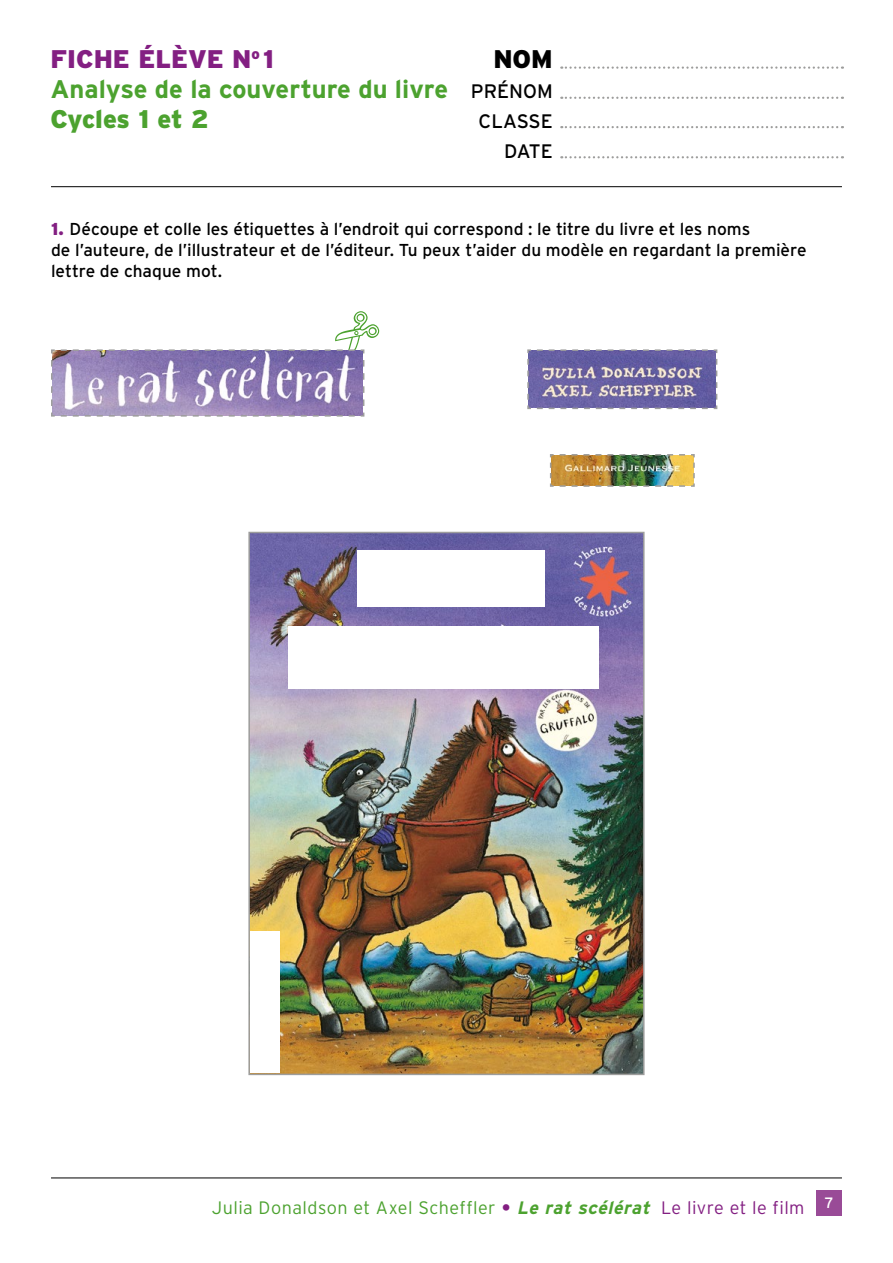
<style>
.page{position:relative;width:893px;height:1263px;background:#fff}
.page>*{position:absolute;margin:0;border:0;box-sizing:border-box;transform-origin:0 0}
.t1{font:700 25.5px/30px "Interstate";color:#4ca22f}
.t2{font:900 25.5px "Interstate";letter-spacing:-.01em;color:#4ca22f}
.t3{font:900 25.5px "Interstate";color:#000}
.t4{font:19.5px/30px "Interstate";color:#000;text-align:right}
.t5{font:300 18px "Interstate";letter-spacing:.025em;color:#4ca22f}
.t6{font:17.25px/21px "Interstate";color:#000}
.t7{font:15px "Interstate";color:#fff}
.s1{font-weight:900;color:#831f82}
.s2{font-weight:700;color:#831f82}
.s3{font-weight:700;font-style:italic}
.s4{color:#831f82}
</style>
<div class="page">
<hr style="left:51px;top:1177px;width:791px;height:1px;background:#000">
<svg style="left:561px;top:66px;width:282px;height:3px"></svg>
<svg style="left:561px;top:126px;width:282px;height:2px"></svg>
<svg style="left:561px;top:97px;width:282px;height:2px"></svg>
<svg style="left:561px;top:156px;width:282px;height:2px"></svg>
<hr style="left:51px;top:186px;width:791px;height:1px;background:#000">
<div style="left:816px;top:1191px;width:26px;height:25px;background:#994b97"></div>
<svg style="left:527px;top:349px;width:191px;height:61px;background:#7f78ab"></svg>
<img style="left:251px;top:535px;width:391px;height:537px">
<div style="left:248px;top:532px;width:397px;height:543px;border:2px solid #9d9d9c"></div>
<div style="left:358px;top:550px;width:187px;height:56px;background:#fff"></div>
<div style="left:289px;top:626px;width:310px;height:63px;background:#fff"></div>
<div style="left:250px;top:931px;width:30px;height:142px;background:#fff"></div>
<img style="left:550px;top:454px;width:145px;height:33px">
<svg style="left:51px;top:349px;width:314px;height:68px;background:#a394bf"></svg>
<h1 class="t1" style="left:50px;top:44px;width:399px"><span class="s1">FICHE ÉLÈVE N</span><sup>o</sup> <span class="s1">1<br></span>Analyse de la couverture du livre</h1>
<h1 class="t2" style="left:50px;top:103px;width:160px">Cycles 1 et 2</h1>
<h1 class="t3" style="left:493px;top:43px;width:61px">NOM</h1>
<p class="t4" style="left:471px;top:76px;width:83px">PRÉNOM<br>CLASSE<br>DATE</p>
<p class="t6" style="left:51px;top:218px;width:757px"><span class="s1">1.</span> Découpe et colle les étiquettes à l’endroit qui correspond : le titre du livre et les noms<br>de l’auteure, de l’illustrateur et de l’éditeur. Tu peux t’aider du modèle en regardant la première lettre de chaque mot.</p>
<p class="t5" style="left:212px;top:1197px;width:594px">Julia Donaldson et Axel Scheffler <span class="s2">•</span> <span class="s3">Le rat scélérat</span> <span class="s4">Le livre et le film</span></p>
<p class="t7" style="left:825px;top:1193px;width:10px">7</p>
</div>
